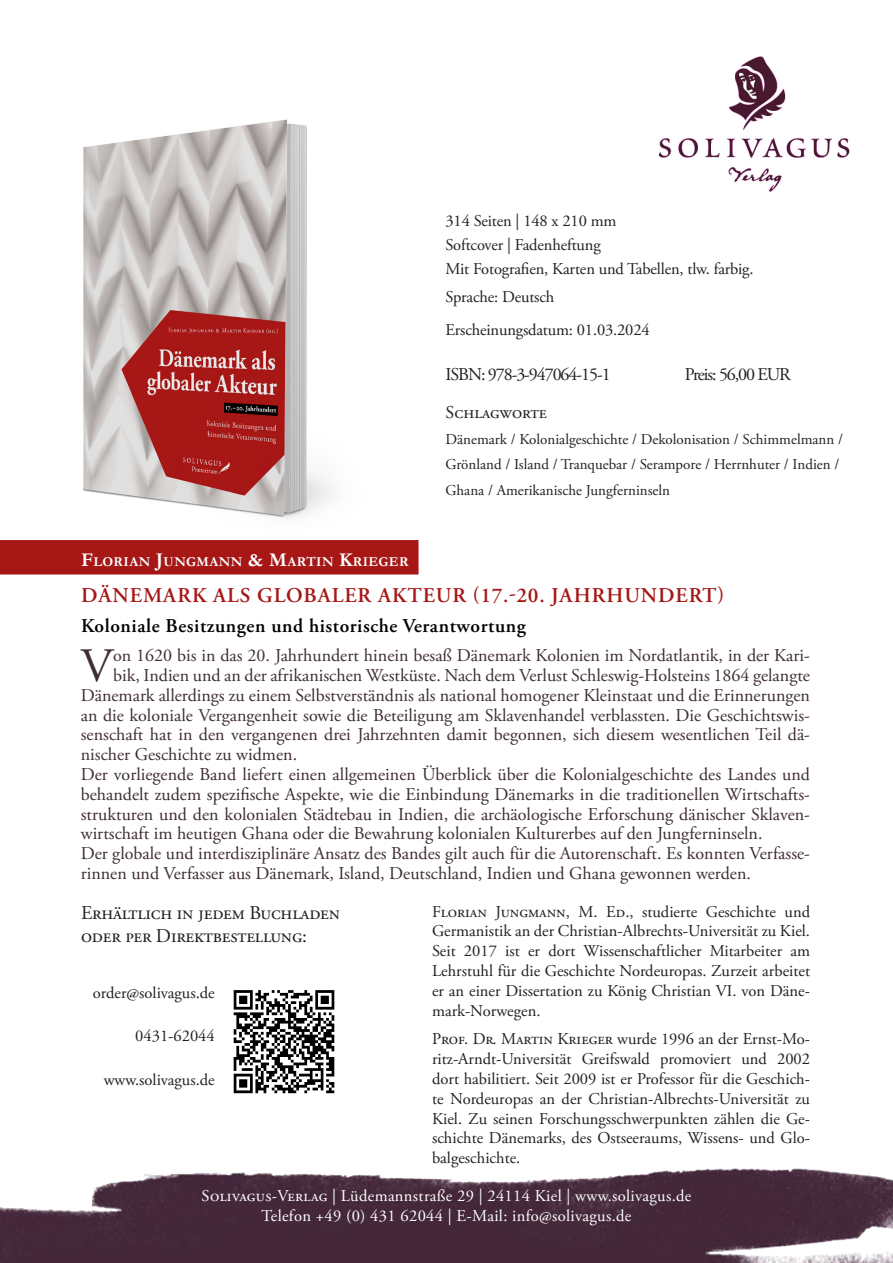
<style>
.page{position:relative;width:893px;height:1263px;background:#fff}
.page>*{position:absolute;margin:0;border:0;box-sizing:border-box;transform-origin:0 0}
.t1{font:47.85px "Adobe Garamond Pro";color:#3e2c36}
.t2{font:600 21px "Adobe Garamond Pro";letter-spacing:.045em;color:#a61716}
.t3{font:19.5px/23.4px "Adobe Garamond Pro";letter-spacing:-.01em;color:#231f20}
.t4{font:600 19.5px "Adobe Garamond Pro";letter-spacing:.03em;color:#000}
.t5{font:18px/19.8px "Adobe Garamond Pro";letter-spacing:-.01em;color:#3e2c36;text-align:justify}
.t6{font:18px "Adobe Garamond Pro";letter-spacing:-.06em;color:#231f20}
.t7{font:18px "Adobe Garamond Pro";color:#231f20}
.t8{font:16.5px/19.8px "Adobe Garamond Pro";letter-spacing:-.005em;color:#231f20;text-align:justify}
.t9{font:16.5px "Adobe Garamond Pro";letter-spacing:.02em;color:#fff}
.t10{font:15px/25.5px "Adobe Garamond Pro";letter-spacing:-.015em;color:#231f20}
.t11{font:700 13.65px "Garamond";letter-spacing:.03em;color:#fff}
.s1{font-size:19.5px}
</style>
<div class="page">
<img style="left:0;top:1168px;width:893px;height:95px">
<div style="left:0;top:540px;width:418px;height:34px;background:#a61716"></div>
<img style="left:82px;top:119px;width:251px;height:399px">
<img style="left:233px;top:990px;width:102px;height:104px">
<img style="left:658px;top:56px;width:192px;height:136px">
<p class="t8" style="left:446px;top:211px;width:172px">314 Seiten | 148 x 210 mm</p>
<p class="t8" style="left:446px;top:235px;width:157px">Softcover | Fadenheftung</p>
<p class="t8" style="left:446px;top:259px;width:310px">Mit Fotografien, Karten und Tabellen, tlw. farbig.</p>
<p class="t8" style="left:446px;top:288px;width:110px">Sprache: Deutsch</p>
<p class="t8" style="left:446px;top:320px;width:206px">Erscheinungsdatum: 01.03.2024</p>
<p class="t6" style="left:446px;top:363px;width:167px">ISBN: 978-3-947064-15-1</p>
<p class="t6" style="left:685px;top:363px;width:108px">Preis: 56,00 EUR</p>
<p class="t7" style="left:446px;top:402px;width:103px">Schlagworte</p>
<p class="t10" style="left:446px;top:427px;width:399px">Dänemark / Kolonialgeschichte / Dekolonisation / Schimmelmann /<br>Grönland / Island / Tranquebar / Serampore / Herrnhuter / Indien /<br>Ghana / Amerikanische Jungferninseln</p>
<p class="t11" style="left:81px;top:553px;width:329px"><span class="s1">F</span>LORIAN <span class="s1">J</span>UNGMANN <span class="s1">&amp; M</span>ARTIN <span class="s1">K</span>RIEGER</p>
<p class="t2" style="left:81px;top:584px;width:645px">Dänemark als globaler Akteur (17.-20. Jahrhund ert)</p>
<p class="t4" style="left:81px;top:615px;width:447px">Koloniale Besitzungen und historische Verantwortung</p>
<p class="t1" style="left:81px;top:637px;width:34px">V</p>
<p class="t5" style="left:113px;top:646px;width:698px">on 1620 bis in das 20. Jahrhundert hinein besaß Dänemark Kolonien im Nordatlantik, in der Kari-</p>
<p class="t5" style="left:113px;top:666px;width:698px">bik, Indien und an der afrikanischen Westküste. Nach dem Verlust Schleswig-Holsteins 1864 gelangte</p>
<p class="t5" style="left:81px;top:686px;width:731px">Dänemark allerdings zu einem Selbstverständnis als national homogener Kleinstaat und die Erinnerungen</p>
<p class="t5" style="left:81px;top:705px;width:731px">an die koloniale Vergangenheit sowie die Beteiligung am Sklavenhandel verblassten. Die Geschichtswis-</p>
<p class="t5" style="left:81px;top:725px;width:731px">senschaft hat in den vergangenen drei Jahrzehnten damit begonnen, sich diesem wesentlichen Teil dä-</p>
<p class="t5" style="left:81px;top:745px;width:218px">nischer Geschichte zu widmen.</p>
<p class="t5" style="left:81px;top:765px;width:731px">Der vorliegende Band liefert einen allgemeinen Überblick über die Kolonialgeschichte des Landes und behandelt zudem spezifische Aspekte, wie die Einbindung Dänemarks in die traditionellen Wirtschafts&shy;strukturen und den kolonialen Städtebau in Indien, die archäologische Erforschung dänischer Sklaven&shy;wirtschaft im heutigen Ghana oder die Bewahrung kolonialen Kulturerbes auf den Jungferninseln.</p>
<p class="t5" style="left:81px;top:844px;width:731px">Der globale und interdisziplinäre Ansatz des Bandes gilt auch für die Autorenschaft. Es konnten Verfasse&shy;rinnen und Verfasser aus Dänemark, Island, Deutschland, Indien und Ghana gewonnen werden.</p>
<p class="t3" style="left:81px;top:901px;width:261px">Erhältlich in jedem Buchladen oder per Direktbestellung:</p>
<p class="t8" style="left:93px;top:983px;width:123px">order@solivagus.de</p>
<p class="t8" style="left:135px;top:1026px;width:81px">0431-62044</p>
<p class="t8" style="left:104px;top:1070px;width:113px">www.solivagus.de</p>
<p class="t8" style="left:432px;top:902px;width:380px">Florian Jungmann, M. Ed., studierte Geschichte und Germanistik an der Christian-Albrechts-Universität zu Kiel.<br>Seit 2017 ist er dort Wissenschaftlicher Mitarbeiter am Lehrstuhl für die Geschichte Nordeuropas. Zurzeit arbeitet er an einer Dissertation zu König Christian VI. von Däne&shy;mark-Norwegen.</p>
<p class="t8" style="left:432px;top:1030px;width:380px">Prof. Dr. Martin Krieger wurde 1996 an der Ernst-Mo&shy;ritz-Arndt-Universität Greifswald promoviert und 2002 dort habilitiert. Seit 2009 ist er Professor für die Geschich&shy;te Nordeuropas an der Christian-Albrechts-Universität zu Kiel. Zu seinen Forschungsschwerpunkten zählen die Ge&shy;schichte Dänemarks, des Ostseeraums, Wissens- und Glo&shy;balgeschichte.</p>
<p class="t9" style="left:202px;top:1186px;width:491px">Solivagus-Verlag | Lüdemannstraße 29 | 24114 Kiel | www.solivagus.de</p>
<p class="t9" style="left:262px;top:1206px;width:371px">Telefon +49 (0) 431 62044 | E-Mail: info@solivagus.de</p>
</div>
